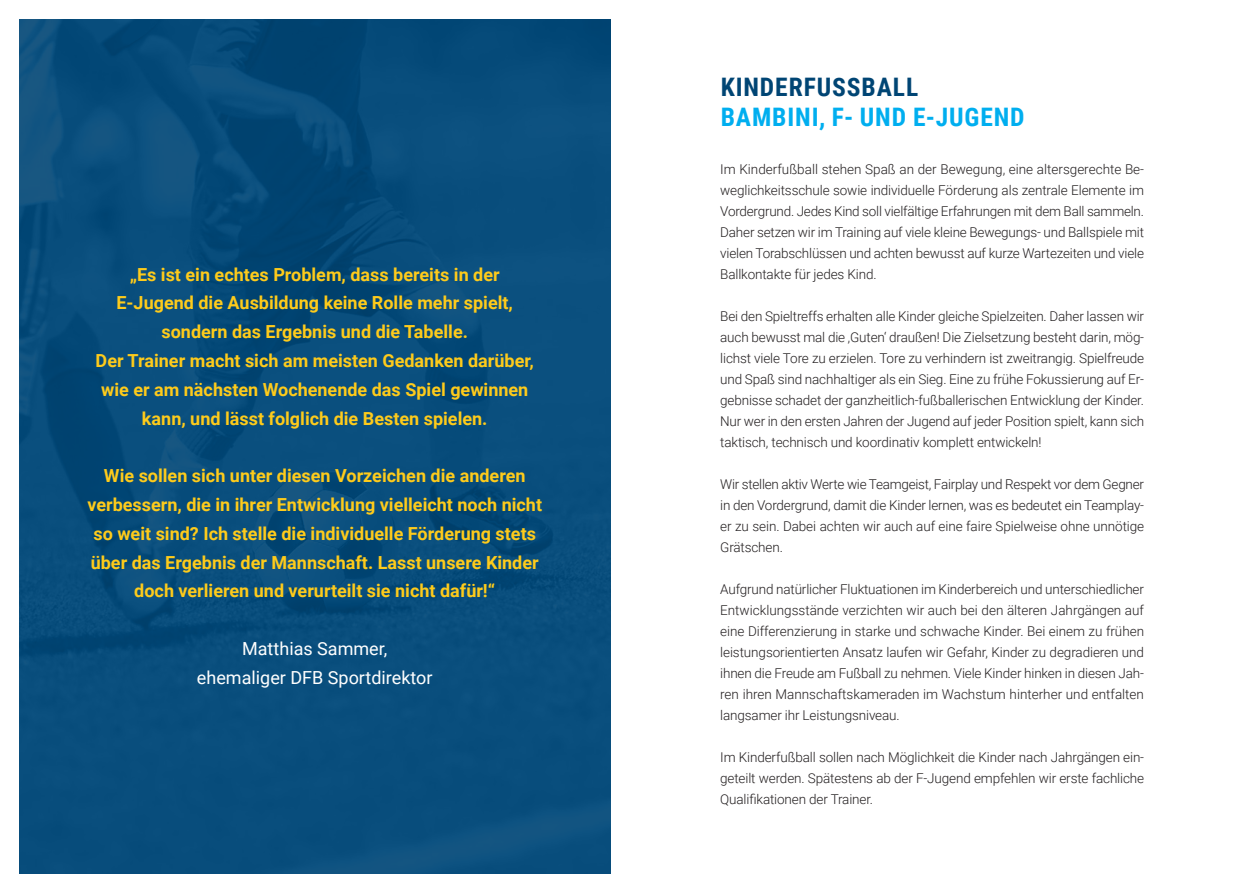
<style>
.page{position:relative;width:1259px;height:893px;background:#fff}
.page>*{position:absolute;margin:0;border:0;box-sizing:border-box;transform-origin:0 0}
.t1{font:700 25.5px "Roboto Condensed";letter-spacing:.035em;color:#00aeef}
.t2{font:700 25.5px "Roboto Condensed";letter-spacing:.035em;color:#004574}
.t3{font:700 18px/28.8px "Roboto";color:#fecb1b;text-align:center}
.t4{font:18px/28.8px "Roboto";color:#fff;text-align:center}
.t5{font:300 13.5px/21px "Roboto";letter-spacing:-.01em;color:#231f20;text-align:justify}
</style>
<div class="page">
<img style="left:19px;top:19px;width:591px;height:855px">
<p class="t3" style="left:96px;top:259px;width:440px">„Es ist ein echtes Problem, dass bereits in der E-Jugend die Ausbildung keine Rolle mehr spielt, sondern das Ergebnis und die Tabelle.<br>Der Trainer macht sich am meisten Gedanken darüber, wie er am nächsten Wochenende das Spiel gewinnen kann, und lässt folglich die Besten spielen.</p>
<p class="t3" style="left:87px;top:461px;width:456px">Wie sollen sich unter diesen Vorzeichen die anderen verbessern, die in ihrer Entwicklung vielleicht noch nicht so weit sind? Ich stelle die individuelle Förderung stets über das Ergebnis der Mannschaft. Lasst unsere Kinder doch verlieren und verurteilt sie nicht dafür!“</p>
<h2 class="t4" style="left:197px;top:633px;width:237px">Matthias Sammer, ehemaliger DFB Sportdirektor</h2>
<h1 class="t2" style="left:720px;top:69px;width:199px">KINDERFUSSBALL</h1>
<h1 class="t1" style="left:720px;top:99px;width:305px">BAMBINI, F- UND E-JUGEND</h1>
<p class="t5" style="left:720px;top:158px;width:425px">Im Kinderfußball stehen Spaß an der Bewegung, eine altersgerechte Be&shy;weglichkeitsschule sowie individuelle Förderung als zentrale Elemente im Vordergrund. Jedes Kind soll vielfältige Erfahrungen mit dem Ball sammeln.<br>Daher setzen wir im Training auf viele kleine Bewegungs- und Ballspiele mit vielen Torabschlüssen und achten bewusst auf kurze Wartezeiten und viele Ballkontakte für jedes Kind.</p>
<p class="t5" style="left:720px;top:305px;width:425px">Bei den Spieltreffs erhalten alle Kinder gleiche Spielzeiten. Daher lassen wir auch bewusst mal die ‚Guten‘ draußen! Die Zielsetzung besteht darin, mög&shy;lichst viele Tore zu erzielen. Tore zu verhindern ist zweitrangig. Spielfreude und Spaß sind nachhaltiger als ein Sieg. Eine zu frühe Fokussierung auf Er&shy;gebnisse schadet der ganzheitlich-fußballerischen Entwicklung der Kinder.<br>Nur wer in den ersten Jahren der Jugend auf jeder Position spielt, kann sich taktisch, technisch und koordinativ komplett entwickeln!</p>
<p class="t5" style="left:720px;top:473px;width:425px">Wir stellen aktiv Werte wie Teamgeist, Fairplay und Respekt vor dem Gegner in den Vordergrund, damit die Kinder lernen, was es bedeutet ein Teamplay&shy;er zu sein. Dabei achten wir auch auf eine faire Spielweise ohne unnötige Grätschen.</p>
<p class="t5" style="left:720px;top:578px;width:425px">Aufgrund natürlicher Fluktuationen im Kinderbereich und unterschiedlicher Entwicklungsstände verzichten wir auch bei den älteren Jahrgängen auf eine Differenzierung in starke und schwache Kinder. Bei einem zu frühen leistungsorientierten Ansatz laufen wir Gefahr, Kinder zu degradieren und ihnen die Freude am Fußball zu nehmen. Viele Kinder hinken in diesen Jah&shy;ren ihren Mannschaftskameraden im Wachstum hinterher und entfalten langsamer ihr Leistungsniveau.</p>
<p class="t5" style="left:720px;top:746px;width:425px">Im Kinderfußball sollen nach Möglichkeit die Kinder nach Jahrgängen ein&shy;geteilt werden. Spätestens ab der F-Jugend empfehlen wir erste fachliche Qualifikationen der Trainer.</p>
</div>
